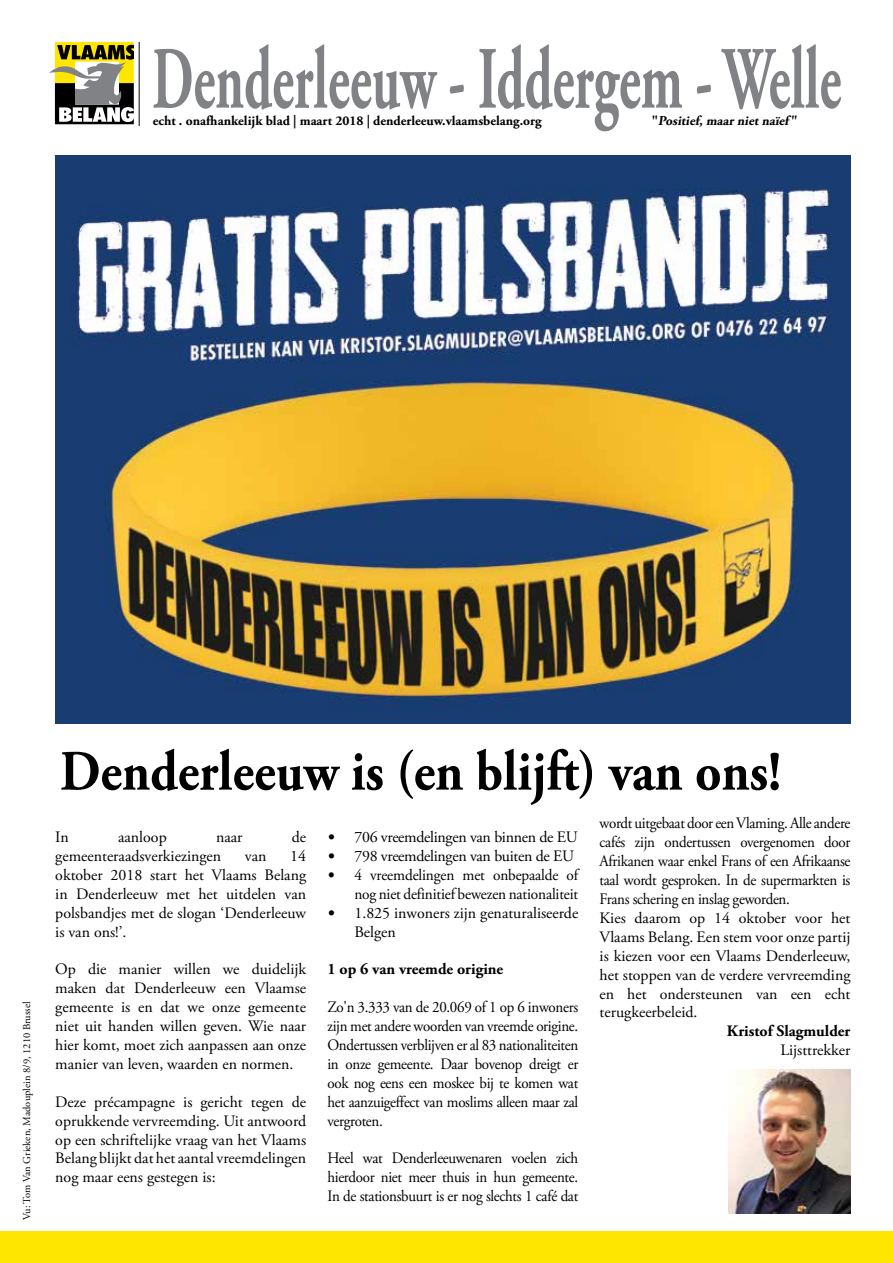
<style>
.page{position:relative;width:893px;height:1263px;background:#fff}
.page>*{position:absolute;margin:0;border:0;box-sizing:border-box;transform-origin:0 0}
.t1{font:700 88.5px "Adobe Garamond Pro";color:#808285;scale:.59 1}
.t2{font:700 57px "Adobe Garamond Pro";color:#000;scale:.9 1}
.t3{font:15.9px/18.9px "Adobe Garamond Pro";letter-spacing:-.01em;color:#000;text-align:justify;scale:.94 1}
.t4{font:15.9px/18.9px "Adobe Garamond Pro";letter-spacing:-.01em;color:#000;text-align:justify}
.t5{font:15.9px/18.9px "Adobe Garamond Pro";letter-spacing:-.01em;color:#000;text-align:right;scale:.96 1}
.t6{font:700 15.9px "Adobe Garamond Pro";color:#000}
.t7{font:700 13.5px "Adobe Garamond Pro";color:#000}
.t8{font:10.5px "Adobe Garamond Pro";color:#000}
.s1{font-family:"Calibri";font-size:16.5px}
</style>
<div class="page">
<img style="left:729px;top:1070px;width:121px;height:143px">
<img style="left:55px;top:155px;width:795px;height:568px">
<svg style="left:49px;top:42px;width:85px;height:82px"></svg>
<hr style="left:139px;top:42px;width:1px;height:84px;background:#000">
<div style="left:0;top:1231px;width:893px;height:32px;background:#ffe600"></div>
<h1 class="t1" style="left:152px;top:28px;width:1169px">Denderleeuw - Iddergem - Welle</h1>
<p class="t7" style="left:153px;top:113px;width:390px">echt . onafhankelijk blad | maart 2018 | denderleeuw.vlaamsbelang.org</p>
<p class="t7" style="left:652px;top:113px;width:148px">" Positief, maar niet naïef "</p>
<p class="t8" style="left:21px;top:1220px;width:220px;rotate:-90deg">Vu: Tom Van Grieken, Madouplein 8/9, 1210 Brussel</p>
<h2 class="t2" style="left:60px;top:738px;width:803px">Denderleeuw is (en blijft) van ons!</h2>
<p class="t4" style="left:55px;top:828px;width:15px">In</p>
<p class="t4" style="left:118px;top:828px;width:50px">aanloop</p>
<p class="t4" style="left:216px;top:828px;width:28px">naar</p>
<p class="t4" style="left:292px;top:828px;width:16px">de</p>
<p class="t4" style="left:55px;top:847px;width:167px">gemeenteraadsverkiezingen</p>
<p class="t4" style="left:245px;top:847px;width:23px">van</p>
<p class="t3" style="left:600px;top:814px;width:268px;text-align:left">wordt uitgebaat door een Vlaming. Alle andere cafés zijn ondertussen overgenomen door Afrikanen waar enkel Frans of een Afrikaanse taal wordt gesproken. In de supermarkten is Frans schering en inslag geworden.<br>Kies daarom op 14 oktober voor het Vlaams Belang. Een stem voor onze partij is kiezen voor een Vlaams Denderleeuw, het stoppen van de verdere vervreemding en het ondersteunen van een echt terugkeerbeleid.</p>
<p class="t6" style="left:727px;top:1022px;width:125px">Kristof Slagmulder</p>
<p class="t4" style="left:780px;top:1041px;width:72px">Lijsttrekker</p>
<p class="t4" style="left:327px;top:828px;width:252px"><span class="s1">•</span> 706 vreemdelingen van binnen de EU</p>
<p class="t4" style="left:327px;top:847px;width:248px"><span class="s1">•</span> 798 vreemdelingen van buiten de EU</p>
<p class="t5" style="left:327px;top:866px;width:263px"><span class="s1">•</span> 4 vreemdelingen met onbepaalde of nog niet definitief bewezen nationaliteit</p>
<p class="t4" style="left:354px;top:904px;width:225px;text-indent:-27px"><span class="s1">•</span> 1.825 inwoners zijn genaturaliseerde<br>Belgen</p>
<p class="t6" style="left:327px;top:960px;width:177px">1 op 6 van vreemde origine</p>
<p class="t3" style="left:327px;top:998px;width:268px">Zo'n 3.333 van de 20.069 of 1 op 6 inwoners zijn met andere woorden van vreemde origine.<br>Ondertussen verblijven er al 83 nationaliteiten in onze gemeente. Daar bovenop dreigt er ook nog eens een moskee bij te komen wat het aanzuigeffect van moslims alleen maar zal vergroten.</p>
<p class="t3" style="left:327px;top:1149px;width:268px">Heel wat Denderleeuwenaren voelen zich hierdoor niet meer thuis in hun gemeente.<br>In de stationsbuurt is er nog slechts 1 café dat</p>
<p class="t4" style="left:55px;top:847px;width:252px;text-indent:235px">14 oktober 2018 start het Vlaams Belang in Denderleeuw met het uitdelen van polsbandjes met de slogan ‘Denderleeuw is van ons!’.</p>
<p class="t4" style="left:55px;top:960px;width:252px">Op die manier willen we duidelijk maken dat Denderleeuw een Vlaamse gemeente is en dat we onze gemeente niet uit handen willen geven. Wie naar hier komt, moet zich aanpassen aan onze manier van leven, waarden en normen.</p>
<p class="t4" style="left:55px;top:1093px;width:252px">Deze précampagne is gericht tegen de oprukkende vervreemding. Uit antwoord op een schriftelijke vraag van het Vlaams Belang blijkt dat het aantal vreemdelingen nog maar eens gestegen is:</p>
</div>
